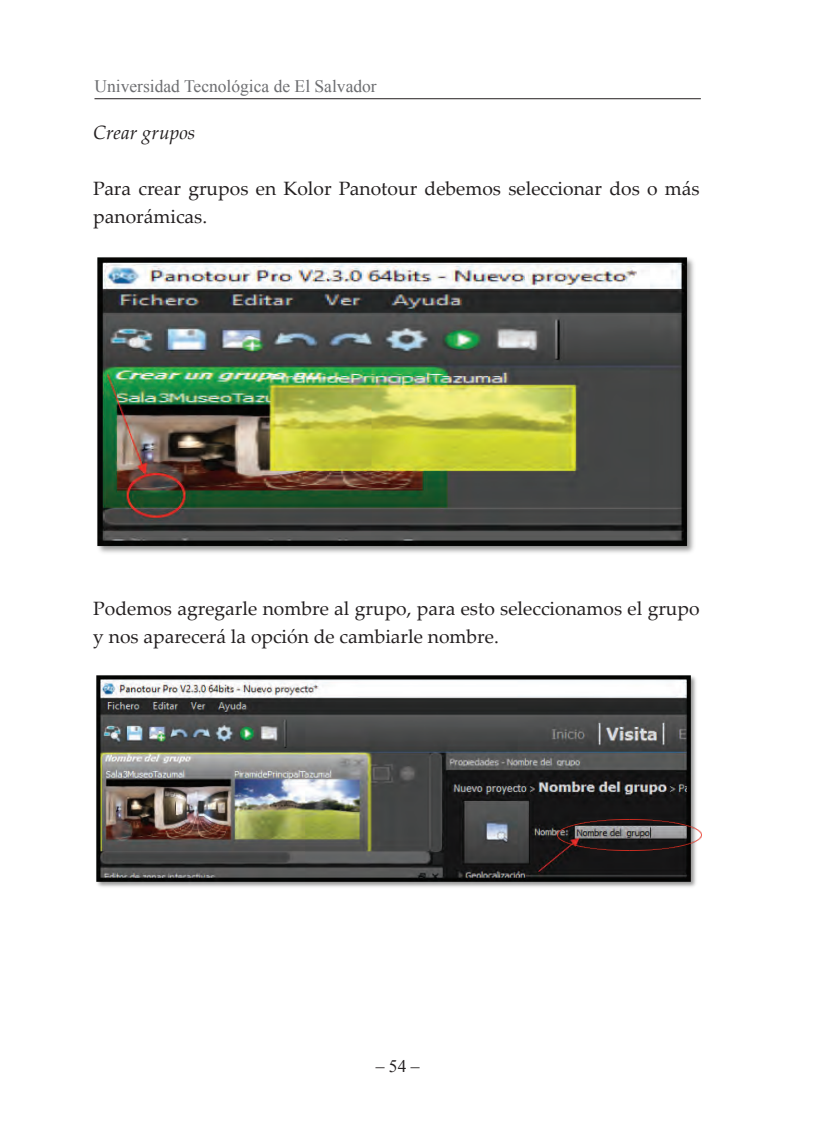
<style>
.page{position:relative;width:819px;height:1134px;background:#fff}
.page>*{position:absolute;margin:0;border:0;box-sizing:border-box;transform-origin:0 0}
.t1{font:19.25px/28px "Palatino Linotype";color:#231f20}
.t2{font:italic 19.25px "Palatino Linotype";color:#231f20}
.t3{font:17.5px "Times New Roman";color:#6c6d70}
.t4{font:17.5px "Times New Roman";color:#231f20}
</style>
<div class="page">
<hr style="left:94px;top:98px;width:607px;height:1px;background:#231f20">
<img style="left:97px;top:257px;width:597px;height:296px">
<img style="left:96px;top:675px;width:600px;height:212px">
<img style="left:558px;top:819px;width:143px;height:32px">
<p class="t3" style="left:94px;top:76px;width:284px">Universidad Tecnológica de El Salvador</p>
<p class="t2" style="left:93px;top:119px;width:104px">Crear grupos</p>
<p class="t1" style="left:93px;top:174px;width:608px">Para crear grupos en Kolor Panotour debemos seleccionar dos o más panorámicas.</p>
<p class="t1" style="left:93px;top:594px;width:608px">Podemos agregarle nombre al grupo, para esto seleccionamos el grupo y nos aparecerá la opción de cambiarle nombre.</p>
<p class="t4" style="left:376px;top:1056px;width:45px">– 54 –</p>
</div>
